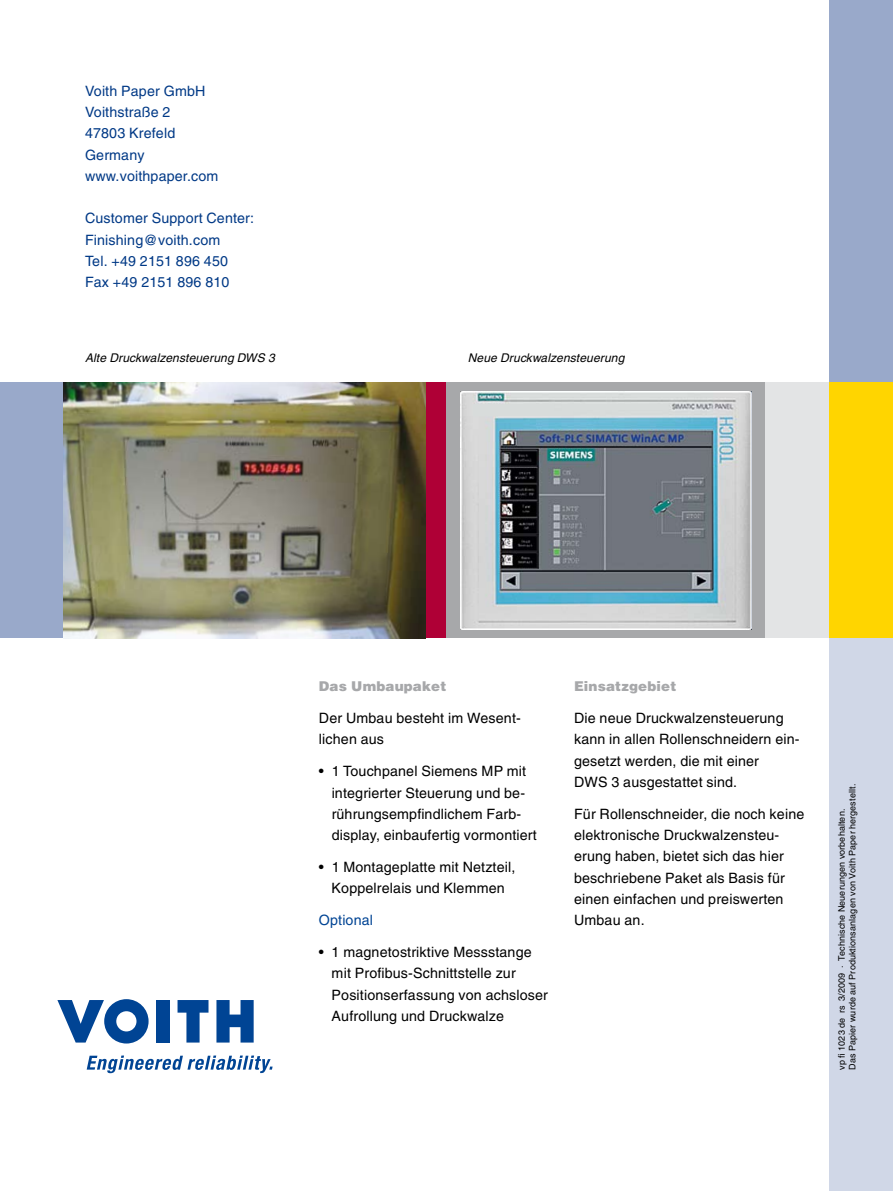
<style>
.page{position:relative;width:893px;height:1191px;background:#fff}
.page>*{position:absolute;margin:0;border:0;box-sizing:border-box;transform-origin:0 0}
.t1{font:14.25px/21.3px "Helvetica Euro";letter-spacing:.01em;color:#000}
.t2{font:14.25px/21.3px "Helvetica Euro";letter-spacing:.01em;color:#003986}
.t3{font:14.25px "Helvetica Euro";letter-spacing:.01em;color:#004494}
.t4{font:900 13.5px "Helvetica";letter-spacing:.01em;color:#a7a8aa}
.t5{font:italic 12px "Helvetica Euro";letter-spacing:.01em;color:#000}
.t6{font:9px/10.8px "Helvetica Euro";letter-spacing:.01em;color:#000}
</style>
<div class="page">
<div style="left:0;top:383px;width:64px;height:255px;background:#99a9ca"></div>
<div style="left:829px;top:0;width:64px;height:383px;background:#99a9ca"></div>
<div style="left:829px;top:638px;width:64px;height:553px;background:#d0d7e7"></div>
<div style="left:829px;top:383px;width:64px;height:255px;background:#ffd500"></div>
<div style="left:765px;top:383px;width:64px;height:255px;background:#e3e4e5"></div>
<div style="left:425px;top:383px;width:21px;height:255px;background:#af0036"></div>
<img style="left:64px;top:383px;width:361px;height:255px">
<div style="left:446px;top:383px;width:319px;height:255px;background:#a7a8aa"></div>
<img style="left:460px;top:392px;width:291px;height:237px">
<svg style="left:57px;top:999px;width:92px;height:44px"></svg>
<div style="left:156px;top:1000px;width:14px;height:42px;background:#004494"></div>
<svg style="left:178px;top:1000px;width:30px;height:42px"></svg>
<svg style="left:216px;top:1000px;width:38px;height:42px"></svg>
<svg style="left:87px;top:1055px;width:186px;height:18px"></svg>
<p class="t2" style="left:85px;top:80px;width:135px">Voith Paper GmbH<br>Voithstraße 2<br>47803 Krefeld<br>Germany www.voithpaper.com</p>
<p class="t2" style="left:85px;top:208px;width:171px">Customer Support Center:<br>Finishing@voith.com<br>Tel. +49 2151 896 450<br>Fax +49 2151 896 810</p>
<p class="t5" style="left:85px;top:351px;width:191px">Alte Druckwalzensteuerung DWS 3</p>
<p class="t5" style="left:468px;top:351px;width:158px">Neue Druckwalzensteuerung</p>
<p class="t4" style="left:319px;top:677px;width:129px">Das Umbaupaket</p>
<p class="t1" style="left:319px;top:707px;width:203px">Der Umbau besteht im Wesent&shy;lichen aus</p>
<p class="t1" style="left:332px;top:760px;width:207px;text-indent:-13px">• 1 Touchpanel Siemens MP mit integrierter Steuerung und be&shy;rührungsempfindlichem Farb&shy;display, einbaufertig vormontiert</p>
<p class="t1" style="left:319px;top:856px;width:198px;text-align:center">• 1 Montageplatte mit Netzteil,<br>Koppelrelais und Klemmen</p>
<p class="t3" style="left:319px;top:912px;width:56px">Optional</p>
<p class="t1" style="left:332px;top:941px;width:218px;text-indent:-13px">• 1 magnetostriktive Messstange mit Profibus-Schnittstelle zur<br>Positionserfassung von achsloser<br>Aufrollung und Druckwalze</p>
<p class="t4" style="left:574px;top:677px;width:104px">Einsatzgebiet</p>
<p class="t1" style="left:574px;top:707px;width:227px">Die neue Druckwalzensteuerung kann in allen Rollenschneidern ein&shy;gesetzt werden, die mit einer<br>DWS 3 ausgestattet sind.</p>
<p class="t1" style="left:574px;top:803px;width:232px">Für Rollenschneider, die noch keine elektronische Druckwalzensteu&shy;erung haben, bietet sich das hier beschriebene Paket als Basis für einen einfachen und preiswerten<br>Umbau an.</p>
<p class="t6" style="left:836px;top:1069px;width:287px;rotate:-90deg">vp fi 1023 de rs 3/2009 · Technische Neuerungen vorbehalten.<br>Das Papier wurde auf Produktionsanlagen von Voith Paper hergestellt.</p>
</div>
